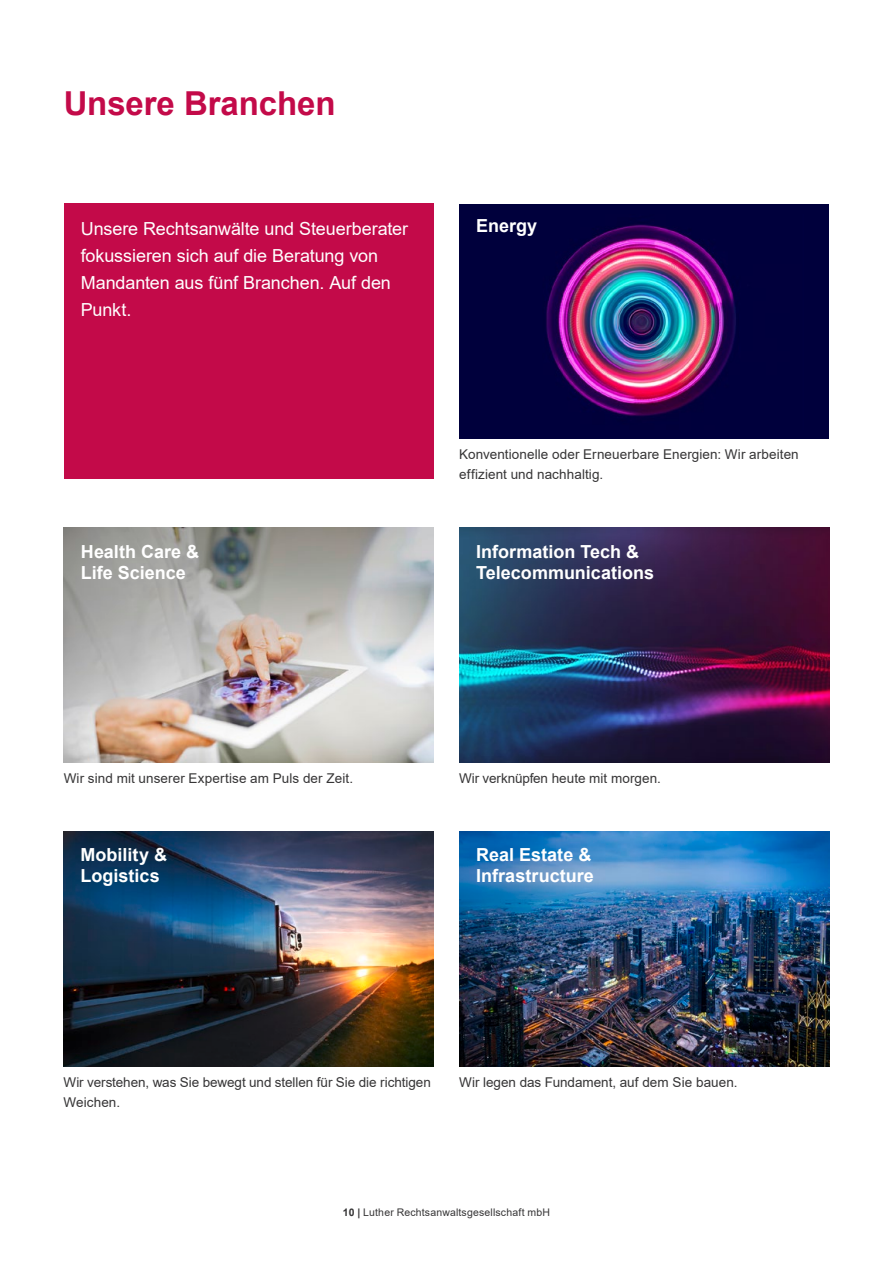
<style>
.page{position:relative;width:893px;height:1263px;background:#fff}
.page>*{position:absolute;margin:0;border:0;box-sizing:border-box;transform-origin:0 0}
.t1{font:700 33px "Arial";letter-spacing:-.005em;color:#c30a49}
.t2{font:700 18px/21px "Arial";color:#fff}
.t3{font:18px/27px "Arial";letter-spacing:-.005em;color:#fff}
.t4{font:13.5px/20.2px "Arial";letter-spacing:.005em;color:#363536}
.t5{font:10.5px "Arial";letter-spacing:.015em;color:#363536}
.s1{font-weight:700}
</style>
<div class="page">
<div style="left:459px;top:204px;width:370px;height:235px;background:#00003c"></div>
<img style="left:546px;top:224px;width:190px;height:193px">
<img style="left:459px;top:831px;width:370px;height:235px">
<img style="left:64px;top:831px;width:369px;height:235px">
<img style="left:64px;top:528px;width:370px;height:235px">
<img style="left:459px;top:528px;width:370px;height:235px">
<div style="left:64px;top:204px;width:370px;height:275px;background:#c30a49"></div>
<p class="t1" style="left:64px;top:81px;width:273px">Unsere Branchen</p>
<p class="t3" style="left:81px;top:215px;width:329px">Unsere Rechtsanwälte und Steuerberater fokussieren sich auf die Beratung von<br>Mandanten aus fünf Branchen. Auf den<br>Punkt.</p>
<p class="t2" style="left:476px;top:216px;width:63px">Energy</p>
<p class="t2" style="left:81px;top:541px;width:120px">Health Care &amp;<br>Life Science</p>
<p class="t4" style="left:459px;top:444px;width:341px">Konventionelle oder Erneuerbare Energien: Wir arbeiten effizient und nachhaltig.</p>
<p class="t2" style="left:476px;top:541px;width:179px">Information Tech &amp;<br>Telecommunications</p>
<p class="t4" style="left:64px;top:768px;width:291px">Wir sind mit unserer Expertise am Puls der Zeit.</p>
<p class="t2" style="left:81px;top:845px;width:88px">Mobility &amp;<br>Logistics</p>
<p class="t4" style="left:459px;top:768px;width:203px">Wir verknüpfen heute mit morgen.</p>
<p class="t2" style="left:476px;top:845px;width:119px">Real Estate &amp;<br>Infrastructure</p>
<p class="t4" style="left:64px;top:1072px;width:369px">Wir verstehen, was Sie bewegt und stellen für Sie die richtigen<br>Weichen.</p>
<p class="t4" style="left:459px;top:1072px;width:280px">Wir legen das Fundament, auf dem Sie bauen.</p>
<p class="t5" style="left:343px;top:1205px;width:209px"><span class="s1">10 |</span> Luther Rechtsanwaltsgesellschaft mbH</p>
</div>
